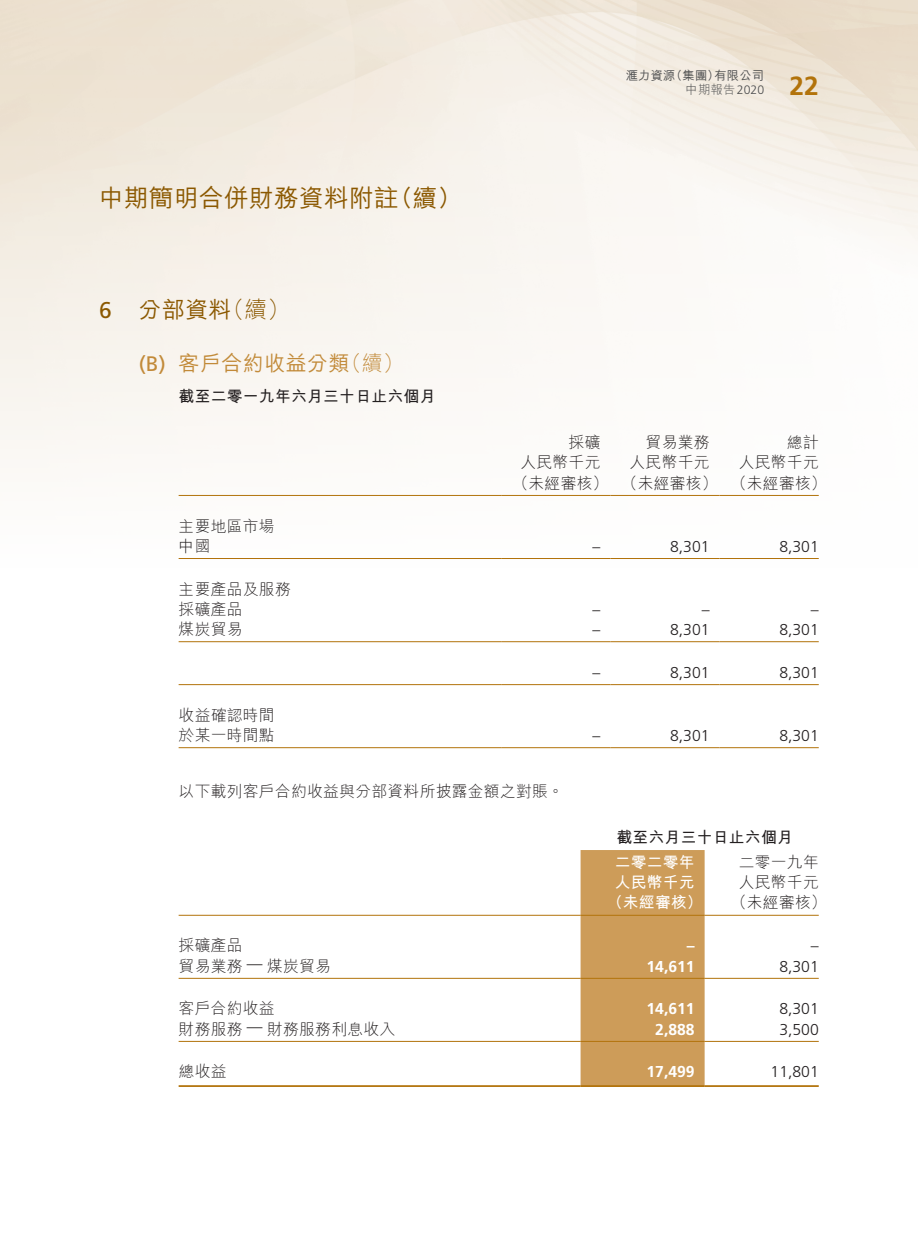
<style>
.page{position:relative;width:918px;height:1241px;background:#fff}
.page>*{position:absolute;margin:0;border:0;box-sizing:border-box;transform-origin:0 0}
.t1{font:700 26.25px "Frutiger LT Std";color:#b2730b}
.t2{font:500 24.5px "M Hei HK";letter-spacing:.02em;color:#8b5800}
._01_H1{font:500 22.75px "M Hei HK";color:#8b5800}
._01_H1-2{font:300 22.75px "M Hei HK";color:#8b5800}
._01_H1-3{font:22.75px "Frutiger LT Std";color:#8b5800}
._02_H2{font:500 21px "M Hei HK";letter-spacing:.02em;color:#c28a39}
._02_H2-2{font:300 21px "M Hei HK";color:#c28a39}
._02_H2-3{font:21px "Frutiger LT Std";color:#c28a39}
._50_Table_txt{font:300 15.75px "M Hei HK";letter-spacing:.02em;color:#231f20}
._50_Table_txt-2{font:300 15.75px "Frutiger LT Std";color:#231f20}
._00_txt{font:300 15.75px "M Hei HK";letter-spacing:.02em;color:#231f20}
._50_Table_txt-3{font:700 15.75px "Frutiger LT Std";color:#fff}
._00_txt-2{font:700 15.75px "M Hei HK";letter-spacing:.02em;color:#231f20}
._50_Table_txt-4{font:700 15.75px "M Hei HK";letter-spacing:.02em;color:#fff}
._50_Table_txt-5{font:700 15.75px "M Hei HK";letter-spacing:.02em;color:#231f20}
.t3{font:500 12.25px "M Hei HK";letter-spacing:.02em;color:#4b4c4d}
.t4{font:300 12.25px "M Hei HK";color:#4b4c4d}
.s1{font-family:"Frutiger LT Std"}
</style>
<div class="page">
<img style="left:0;top:0;width:918px;height:749px">
<hr style="left:179px;top:495px;width:322px;height:1px;background:#b2730b">
<hr style="left:501px;top:495px;width:109px;height:1px;background:#b2730b">
<hr style="left:610px;top:495px;width:109px;height:1px;background:#b2730b">
<hr style="left:719px;top:495px;width:99px;height:1px;background:#b2730b">
<hr style="left:179px;top:558px;width:322px;height:1px;background:#b2730b">
<hr style="left:501px;top:558px;width:109px;height:1px;background:#b2730b">
<hr style="left:610px;top:558px;width:109px;height:1px;background:#b2730b">
<hr style="left:719px;top:558px;width:99px;height:1px;background:#b2730b">
<hr style="left:179px;top:641px;width:322px;height:1px;background:#b2730b">
<hr style="left:501px;top:641px;width:109px;height:1px;background:#b2730b">
<hr style="left:610px;top:641px;width:109px;height:1px;background:#b2730b">
<hr style="left:719px;top:641px;width:99px;height:1px;background:#b2730b">
<hr style="left:179px;top:684px;width:322px;height:1px;background:#b2730b">
<hr style="left:501px;top:684px;width:109px;height:1px;background:#b2730b">
<hr style="left:610px;top:684px;width:109px;height:1px;background:#b2730b">
<hr style="left:719px;top:684px;width:99px;height:1px;background:#b2730b">
<hr style="left:179px;top:747px;width:322px;height:1px;background:#b2730b">
<hr style="left:501px;top:747px;width:109px;height:1px;background:#b2730b">
<hr style="left:610px;top:747px;width:109px;height:1px;background:#b2730b">
<hr style="left:719px;top:747px;width:99px;height:1px;background:#b2730b">
<div style="left:580px;top:850px;width:124px;height:234px;background:#cd9c59"></div>
<hr style="left:179px;top:914px;width:401px;height:1px;background:#b2730b">
<hr style="left:580px;top:914px;width:124px;height:1px;background:#b2730b">
<hr style="left:704px;top:914px;width:114px;height:1px;background:#b2730b">
<hr style="left:179px;top:977px;width:401px;height:1px;background:#b2730b">
<hr style="left:580px;top:977px;width:124px;height:1px;background:#b2730b">
<hr style="left:704px;top:977px;width:114px;height:1px;background:#b2730b">
<hr style="left:179px;top:1040px;width:401px;height:1px;background:#b2730b">
<hr style="left:580px;top:1040px;width:124px;height:1px;background:#b2730b">
<hr style="left:704px;top:1040px;width:114px;height:1px;background:#b2730b">
<hr style="left:179px;top:1084px;width:401px;height:2px;background:#b2730b">
<hr style="left:580px;top:1084px;width:124px;height:2px;background:#b2730b">
<hr style="left:704px;top:1084px;width:114px;height:2px;background:#b2730b">
<p class="t3" style="left:670px;top:66px;width:51px">（集團）</p>
<p class="t3" style="left:714px;top:66px;width:51px">有限公司</p>
<p class="t3" style="left:625px;top:66px;width:51px">滙力資源</p>
<p class="t4" style="left:685px;top:83px;width:80px">中期報告<span class="s1">2020</span></p>
<h1 class="t1" style="left:789px;top:70px;width:31px">22</h1>
<h2 class="t2" style="left:99px;top:180px;width:301px">中期簡明合併財務資料附註</h2>
<h2 class="t2" style="left:388px;top:180px;width:75px">（續(</h2>
<p class="_01_H1-3" style="left:99px;top:297px;width:14px">6</p>
<p class="_01_H1-2" style="left:222px;top:298px;width:70px">（續(</p>
<p class="_01_H1" style="left:139px;top:293px;width:94px">分部資料</p>
<p class="_02_H2-3" style="left:139px;top:351px;width:28px">B( )</p>
<p class="_02_H2" style="left:179px;top:347px;width:172px">客戶合約收益分類</p>
<p class="_02_H2-2" style="left:341px;top:352px;width:64px">（續(</p>
<p class="_00_txt-2" style="left:179px;top:384px;width:258px">截至二零一九年六月三十日止六個月</p>
<p class="_50_Table_txt" style="left:179px;top:517px;width:98px">主要地區市場</p>
<p class="_50_Table_txt" style="left:179px;top:537px;width:33px">中國</p>
<p class="_50_Table_txt" style="left:179px;top:580px;width:114px">主要產品及服務</p>
<p class="_50_Table_txt" style="left:179px;top:600px;width:65px">採礦產品</p>
<p class="_50_Table_txt" style="left:179px;top:621px;width:65px">煤炭貿易</p>
<p class="_50_Table_txt" style="left:179px;top:706px;width:98px">收益確認時間</p>
<p class="_50_Table_txt" style="left:179px;top:727px;width:98px">於某一時間點</p>
<p class="_50_Table_txt" style="left:568px;top:434px;width:33px">採礦</p>
<p class="_50_Table_txt" style="left:520px;top:454px;width:82px">人民幣千元</p>
<p class="_50_Table_txt" style="left:513px;top:474px;width:97px">（未經審核）</p>
<p class="_50_Table_txt-2" style="left:592px;top:537px;width:9px">–</p>
<p class="_50_Table_txt-2" style="left:592px;top:600px;width:9px">–</p>
<p class="_50_Table_txt-2" style="left:592px;top:620px;width:9px">–</p>
<p class="_50_Table_txt-2" style="left:592px;top:663px;width:9px">–</p>
<p class="_50_Table_txt-2" style="left:592px;top:726px;width:9px">–</p>
<p class="_50_Table_txt" style="left:645px;top:434px;width:65px">貿易業務</p>
<p class="_50_Table_txt" style="left:629px;top:454px;width:82px">人民幣千元</p>
<p class="_50_Table_txt" style="left:622px;top:474px;width:97px">（未經審核）</p>
<p class="_50_Table_txt-2" style="left:670px;top:537px;width:41px">8,301</p>
<p class="_50_Table_txt-2" style="left:701px;top:600px;width:9px">–</p>
<p class="_50_Table_txt-2" style="left:670px;top:620px;width:41px">8,301</p>
<p class="_50_Table_txt-2" style="left:670px;top:663px;width:41px">8,301</p>
<p class="_50_Table_txt-2" style="left:670px;top:726px;width:41px">8,301</p>
<p class="_50_Table_txt" style="left:787px;top:434px;width:33px">總計</p>
<p class="_50_Table_txt" style="left:738px;top:454px;width:82px">人民幣千元</p>
<p class="_50_Table_txt" style="left:731px;top:474px;width:97px">（未經審核(</p>
<p class="_50_Table_txt-2" style="left:779px;top:537px;width:41px">8,301</p>
<p class="_50_Table_txt-2" style="left:811px;top:600px;width:9px">–</p>
<p class="_50_Table_txt-2" style="left:779px;top:620px;width:41px">8,301</p>
<p class="_50_Table_txt-2" style="left:779px;top:663px;width:41px">8,301</p>
<p class="_50_Table_txt-2" style="left:779px;top:726px;width:41px">8,301</p>
<p class="_00_txt" style="left:179px;top:782px;width:386px">以下載列客戶合約收益與分部資料所披露金額之對賬。</p>
<p class="_50_Table_txt-5" style="left:616px;top:825px;width:178px">截至六月三十日止六個月</p>
<p class="_50_Table_txt" style="left:738px;top:854px;width:82px">二零一九年</p>
<p class="_50_Table_txt-4" style="left:614px;top:850px;width:82px">二零二零年</p>
<p class="_50_Table_txt-4" style="left:614px;top:870px;width:82px">人民幣千元</p>
<p class="_50_Table_txt" style="left:738px;top:874px;width:82px">人民幣千元</p>
<p class="_50_Table_txt-4" style="left:607px;top:891px;width:97px">（未經審核）</p>
<p class="_50_Table_txt" style="left:731px;top:894px;width:97px">（未經審核(</p>
<p class="_50_Table_txt" style="left:179px;top:937px;width:65px">採礦產品</p>
<p class="_50_Table_txt-3" style="left:687px;top:936px;width:9px">–</p>
<p class="_50_Table_txt-2" style="left:811px;top:936px;width:9px">–</p>
<p class="_50_Table_txt" style="left:267px;top:957px;width:65px">煤炭貿易</p>
<p class="_50_Table_txt" style="left:179px;top:957px;width:65px">貿易業務</p>
<p class="_50_Table_txt-2" style="left:247px;top:954px;width:17px">—</p>
<p class="_50_Table_txt-3" style="left:646px;top:956px;width:50px">14,611</p>
<p class="_50_Table_txt-2" style="left:779px;top:956px;width:41px">8,301</p>
<p class="_50_Table_txt" style="left:179px;top:1000px;width:98px">客戶合約收益</p>
<p class="_50_Table_txt-3" style="left:646px;top:999px;width:50px">14,611</p>
<p class="_50_Table_txt-2" style="left:779px;top:999px;width:41px">8,301</p>
<p class="_50_Table_txt" style="left:267px;top:1020px;width:130px">財務服務利息收入</p>
<p class="_50_Table_txt" style="left:179px;top:1020px;width:65px">財務服務</p>
<p class="_50_Table_txt-2" style="left:247px;top:1017px;width:17px">—</p>
<p class="_50_Table_txt-3" style="left:655px;top:1019px;width:41px">2,888</p>
<p class="_50_Table_txt-2" style="left:779px;top:1019px;width:41px">3,500</p>
<p class="_50_Table_txt" style="left:179px;top:1063px;width:49px">總收益</p>
<p class="_50_Table_txt-3" style="left:646px;top:1062px;width:50px">17,499</p>
<p class="_50_Table_txt-2" style="left:770px;top:1062px;width:50px">11,801</p>
</div>
